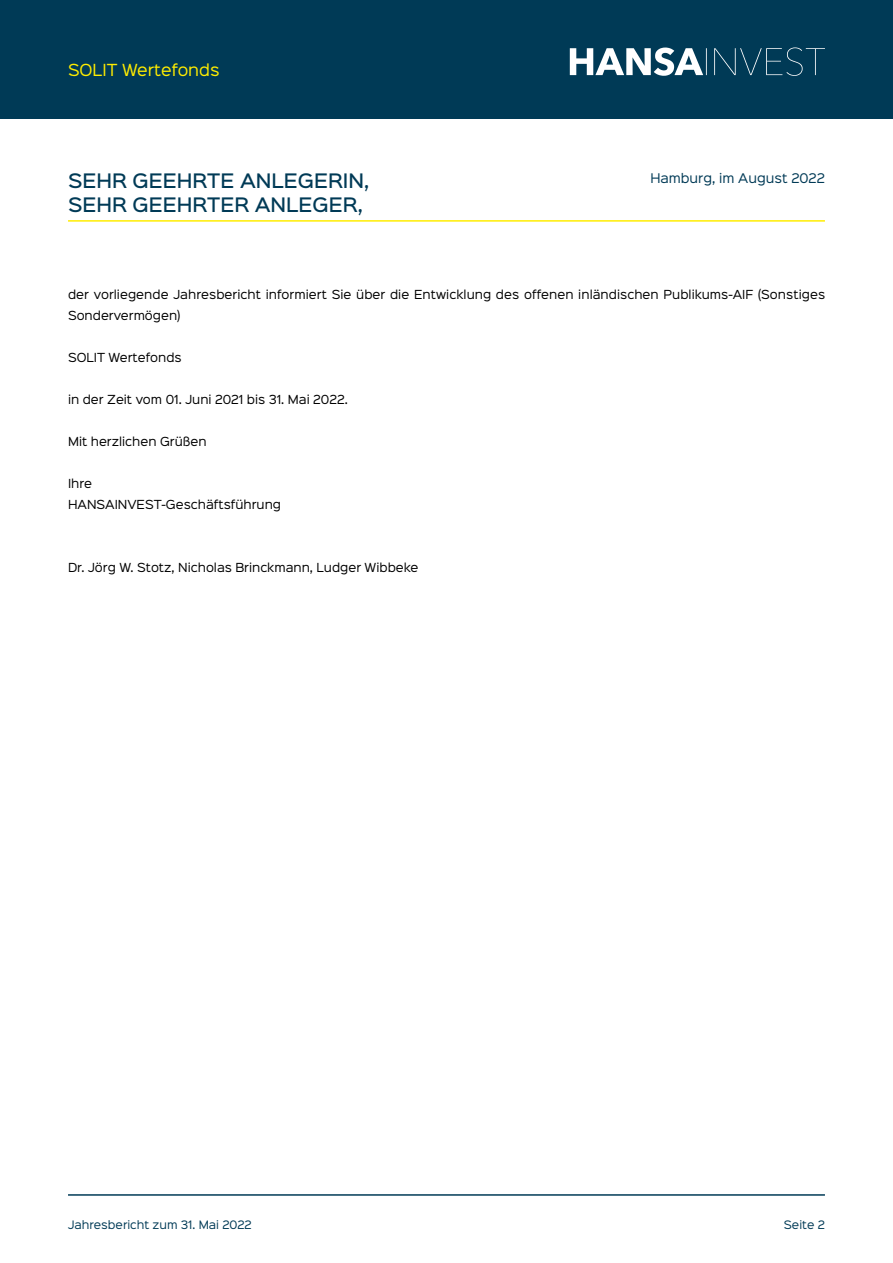
<style>
.page{position:relative;width:893px;height:1263px;background:#fff}
.page>*{position:absolute;margin:0;border:0;box-sizing:border-box;transform-origin:0 0}
.t1{font:500 18px/24px "Sinkin Sans 500";color:#003a56}
.t2{font:15px "Sinkin Sans 400";color:#ffed00}
.t3{font:12px "Sinkin Sans 400";color:#003a56}
.t4{font:11.25px/21px "Sinkin Sans 400";color:#000}
.t5{font:10.5px "Sinkin Sans 400";color:#003a56}
</style>
<div class="page">
<div style="left:0;top:0;width:893px;height:119px;background:#003a56"></div>
<svg style="left:570px;top:47px;width:255px;height:29px"></svg>
<hr style="left:68px;top:1194px;width:757px;height:2px;background:#003a56">
<hr style="left:68px;top:220px;width:757px;height:2px;background:#ffed00">
<h2 class="t2" style="left:68px;top:57px;width:153px">SOLIT Wertefonds</h2>
<h1 class="t1" style="left:68px;top:167px;width:303px">SEHR GEEHRTE ANLEGERIN,<br>SEHR GEEHRTER ANLEGER,</h1>
<p class="t3" style="left:650px;top:168px;width:176px">Hamburg, im August 2022</p>
<p class="t4" style="left:68px;top:283px;width:759px">der vorliegende Jahresbericht informiert Sie über die Entwicklung des offenen inländischen Publikums-AIF (Sonstiges<br>Sondervermögen)</p>
<p class="t4" style="left:68px;top:346px;width:115px">SOLIT Wertefonds</p>
<p class="t4" style="left:68px;top:388px;width:281px">in der Zeit vom 01. Juni 2021 bis 31. Mai 2022.</p>
<p class="t4" style="left:68px;top:430px;width:140px">Mit herzlichen Grüßen</p>
<p class="t4" style="left:68px;top:472px;width:215px">Ihre<br>HANSAINVEST-Geschäftsführung</p>
<p class="t4" style="left:68px;top:556px;width:352px">Dr. Jörg W. Stotz, Nicholas Brinckmann, Ludger Wibbeke</p>
<p class="t5" style="left:68px;top:1216px;width:185px">Jahresbericht zum 31. Mai 2022</p>
<p class="t5" style="left:784px;top:1216px;width:43px">Seite 2</p>
</div>
